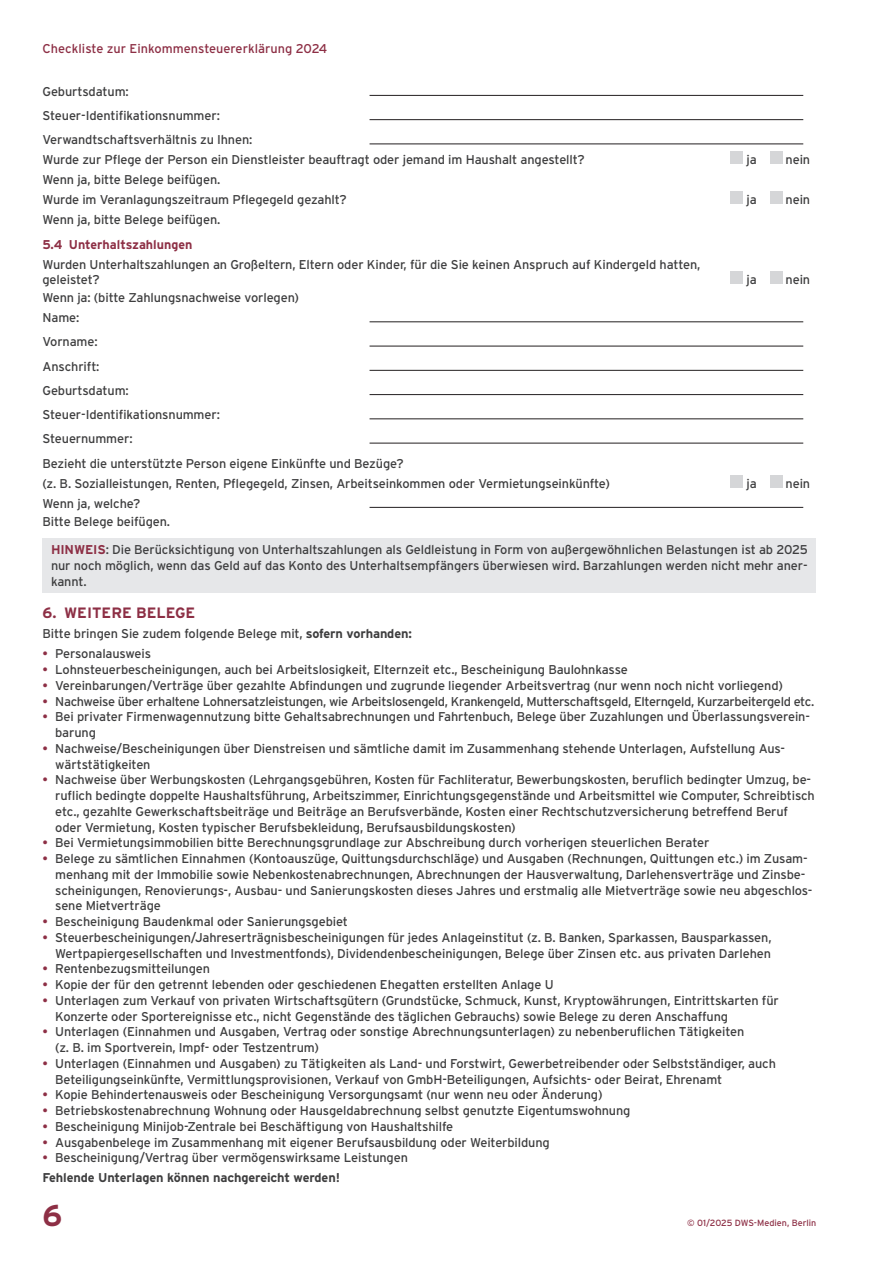
<style>
.page{position:relative;width:893px;height:1263px;background:#fff}
.page>*{position:absolute;margin:0;border:0;box-sizing:border-box;transform-origin:0 0}
.t1{font:700 30px "Interstate";color:#8d2f45}
.t2{font:700 15px "Interstate";color:#8d2f45}
.t3{font:12.75px/15.8px "Interstate";letter-spacing:-.01em;color:#3e3e3f}
.t4{font:12.75px "Interstate";letter-spacing:-.03em;color:#3e3e3f}
.t5{font:12.75px "Interstate";color:#8d2f45}
.t6{font:700 12.75px "Interstate";color:#8d2f45}
.t7{font:9px "Interstate";color:#8d2f45}
.s1{font-weight:700;color:#8d2f45}
.s2{font-weight:700}
.s3{color:#8d2f45}
</style>
<div class="page">
<hr style="left:370px;top:95px;width:433px;height:1px;background:#231f20">
<hr style="left:370px;top:119px;width:433px;height:1px;background:#231f20">
<hr style="left:370px;top:144px;width:433px;height:1px;background:#231f20">
<div style="left:730px;top:152px;width:13px;height:12px;background:#d5d6d8"></div>
<div style="left:770px;top:152px;width:12px;height:12px;background:#d5d6d8"></div>
<div style="left:730px;top:192px;width:13px;height:12px;background:#d5d6d8"></div>
<div style="left:770px;top:192px;width:12px;height:12px;background:#d5d6d8"></div>
<div style="left:730px;top:272px;width:13px;height:12px;background:#d5d6d8"></div>
<div style="left:770px;top:272px;width:12px;height:12px;background:#d5d6d8"></div>
<hr style="left:370px;top:321px;width:433px;height:1px;background:#231f20">
<hr style="left:370px;top:346px;width:433px;height:1px;background:#231f20">
<hr style="left:370px;top:370px;width:433px;height:1px;background:#231f20">
<hr style="left:370px;top:394px;width:433px;height:1px;background:#231f20">
<hr style="left:370px;top:418px;width:433px;height:1px;background:#231f20">
<hr style="left:370px;top:443px;width:433px;height:1px;background:#231f20">
<div style="left:730px;top:475px;width:13px;height:13px;background:#d5d6d8"></div>
<div style="left:770px;top:475px;width:12px;height:13px;background:#d5d6d8"></div>
<hr style="left:370px;top:507px;width:433px;height:1px;background:#231f20">
<div style="left:43px;top:537px;width:773px;height:55px;background:#e6e7e9"></div>
<p class="t5" style="left:43px;top:40px;width:286px">Checkliste zur Einkommensteuererklärung 2024</p>
<p class="t3" style="left:43px;top:79px;width:211px;line-height:24.3px">Geburtsdatum:<br>Steuer-Identifikationsnummer:<br>Verwandtschaftsverhältnis zu Ihnen:</p>
<p class="t3" style="left:43px;top:152px;width:544px">Wurde zur Pflege der Person ein Dienstleister beauftragt oder jemand im Haushalt angestellt?</p>
<p class="t3" style="left:746px;top:152px;width:12px">ja</p>
<p class="t3" style="left:786px;top:152px;width:26px">nein</p>
<p class="t3" style="left:43px;top:170px;width:306px;line-height:20px">Wenn ja, bitte Belege beifügen.<br>Wurde im Veranlagungszeitraum Pflegegeld gezahlt?</p>
<p class="t3" style="left:746px;top:192px;width:12px">ja</p>
<p class="t3" style="left:786px;top:192px;width:26px">nein</p>
<p class="t3" style="left:43px;top:212px;width:179px">Wenn ja, bitte Belege beifügen.</p>
<p class="t6" style="left:43px;top:236px;width:151px">5.4 Unterhaltszahlungen</p>
<p class="t3" style="left:43px;top:256px;width:659px">Wurden Unterhaltszahlungen an Großeltern, Eltern oder Kinder, für die Sie keinen Anspruch auf Kindergeld hatten, geleistet?</p>
<p class="t3" style="left:746px;top:272px;width:12px">ja</p>
<p class="t3" style="left:786px;top:272px;width:26px">nein</p>
<p class="t3" style="left:43px;top:288px;width:258px;line-height:20px">Wenn ja: (bitte Zahlungsnachweise vorlegen)<br>Name:</p>
<p class="t3" style="left:43px;top:330px;width:363px;line-height:24.3px">Vorname:<br>Anschrift:<br>Geburtsdatum:<br>Steuer-Identifikationsnummer:<br>Steuernummer:<br>Bezieht die unterstützte Person eigene Einkünfte und Bezüge?</p>
<p class="t3" style="left:43px;top:475px;width:569px">(z. B. Sozialleistungen, Renten, Pflegegeld, Zinsen, Arbeitseinkommen oder Vermietungseinkünfte)</p>
<p class="t3" style="left:746px;top:475px;width:12px">ja</p>
<p class="t3" style="left:786px;top:475px;width:26px">nein</p>
<p class="t3" style="left:43px;top:494px;width:129px;line-height:17.9px">Wenn ja, welche?<br>Bitte Belege beifügen.</p>
<p class="t3" style="left:51px;top:542px;width:758px;text-align:justify"><span class="s1">HINWEIS</span>: Die Berücksichtigung von Unterhaltszahlungen als Geldleistung in Form von außergewöhnlichen Belastungen ist ab 2025 nur noch möglich, wenn das Geld auf das Konto des Unterhaltsempfängers überwiesen wird. Barzahlungen werden nicht mehr aner&shy;kannt.</p>
<p class="t2" style="left:43px;top:604px;width:154px">6. WEITERE BELEGE</p>
<p class="t3" style="left:43px;top:626px;width:371px">Bitte bringen Sie zudem folgende Belege mit, <span class="s2">sofern vorhanden:</span></p>
<p class="t3" style="left:43px;top:646px;width:110px"><span class="s3">•</span> Personalausweis</p>
<p class="t3" style="left:43px;top:662px;width:587px"><span class="s3">•</span> Lohnsteuerbescheinigungen, auch bei Arbeitslosigkeit, Elternzeit etc., Bescheinigung Baulohnkasse</p>
<p class="t3" style="left:43px;top:677px;width:742px"><span class="s3">•</span> Vereinbarungen/Verträge über gezahlte Abfindungen und zugrunde liegender Arbeitsvertrag (nur wenn noch nicht vorliegend)</p>
<p class="t4" style="left:43px;top:693px;width:773px"><span class="s3">•</span> Nachweise über erhaltene Lohnersatzleistungen, wie Arbeitslosengeld, Krankengeld, Mutterschaftsgeld, Elterngeld, Kurzarbeitergeld etc.</p>
<p class="t3" style="left:55px;top:709px;width:756px;text-indent:-13px"><span class="s3">•</span> Bei privater Firmenwagennutzung bitte Gehaltsabrechnungen und Fahrtenbuch, Belege über Zuzahlungen und Überlassungsverein&shy;barung</p>
<p class="t3" style="left:55px;top:740px;width:731px;text-indent:-13px"><span class="s3">•</span> Nachweise/Bescheinigungen über Dienstreisen und sämtliche damit im Zusammenhang stehende Unterlagen, Aufstellung Aus&shy;wärtstätigkeiten</p>
<p class="t3" style="left:55px;top:772px;width:761px;text-indent:-13px"><span class="s3">•</span> Nachweise über Werbungskosten (Lehrgangsgebühren, Kosten für Fachliteratur, Bewerbungskosten, beruflich bedingter Umzug, be&shy;ruflich bedingte doppelte Haushaltsführung, Arbeitszimmer, Einrichtungsgegenstände und Arbeitsmittel wie Computer, Schreibtisch etc., gezahlte Gewerkschaftsbeiträge und Beiträge an Berufsverbände, Kosten einer Rechtschutzversicherung betreffend Beruf oder Vermietung, Kosten typischer Berufsbekleidung, Berufsausbildungskosten)</p>
<p class="t3" style="left:43px;top:835px;width:668px"><span class="s3">•</span> Bei Vermietungsimmobilien bitte Berechnungsgrundlage zur Abschreibung durch vorherigen steuerlichen Berater</p>
<p class="t3" style="left:55px;top:851px;width:759px;text-indent:-13px"><span class="s3">•</span> Belege zu sämtlichen Einnahmen (Kontoauszüge, Quittungsdurchschläge) und Ausgaben (Rechnungen, Quittungen etc.) im Zusam&shy;menhang mit der Immobilie sowie Nebenkostenabrechnungen, Abrechnungen der Hausverwaltung, Darlehensverträge und Zinsbe&shy;scheinigungen, Renovierungs-, Ausbau- und Sanierungskosten dieses Jahres und erstmalig alle Mietverträge sowie neu abgeschlos&shy;sene Mietverträge</p>
<p class="t3" style="left:43px;top:914px;width:307px"><span class="s3">•</span> Bescheinigung Baudenkmal oder Sanierungsgebiet</p>
<p class="t3" style="left:43px;top:929px;width:730px;text-align:right"><span class="s3">•</span> Steuerbescheinigungen/Jahreserträgnisbescheinigungen für jedes Anlageinstitut (z. B. Banken, Sparkassen, Bausparkassen,<br>Wertpapiergesellschaften und Investmentfonds), Dividendenbescheinigungen, Belege über Zinsen etc. aus privaten Darlehen</p>
<p class="t3" style="left:43px;top:961px;width:169px"><span class="s3">•</span> Rentenbezugsmitteilungen</p>
<p class="t3" style="left:43px;top:977px;width:513px"><span class="s3">•</span> Kopie der für den getrennt lebenden oder geschiedenen Ehegatten erstellten Anlage U</p>
<p class="t3" style="left:55px;top:992px;width:725px;text-indent:-13px"><span class="s3">•</span> Unterlagen zum Verkauf von privaten Wirtschaftsgütern (Grundstücke, Schmuck, Kunst, Kryptowährungen, Eintrittskarten für<br>Konzerte oder Sportereignisse etc., nicht Gegenstände des täglichen Gebrauchs) sowie Belege zu deren Anschaffung</p>
<p class="t3" style="left:55px;top:1024px;width:690px;text-indent:-13px"><span class="s3">•</span> Unterlagen (Einnahmen und Ausgaben, Vertrag oder sonstige Abrechnungsunterlagen) zu nebenberuflichen Tätigkeiten (z. B. im Sportverein, Impf- oder Testzentrum)</p>
<p class="t3" style="left:55px;top:1055px;width:722px;text-indent:-13px"><span class="s3">•</span> Unterlagen (Einnahmen und Ausgaben) zu Tätigkeiten als Land- und Forstwirt, Gewerbetreibender oder Selbstständiger, auch<br>Beteiligungseinkünfte, Vermittlungsprovisionen, Verkauf von GmbH-Beteiligungen, Aufsichts- oder Beirat, Ehrenamt</p>
<p class="t3" style="left:43px;top:1087px;width:561px"><span class="s3">•</span> Kopie Behindertenausweis oder Bescheinigung Versorgungsamt (nur wenn neu oder Änderung)</p>
<p class="t3" style="left:43px;top:1103px;width:589px"><span class="s3">•</span> Betriebskostenabrechnung Wohnung oder Hausgeldabrechnung selbst genutzte Eigentumswohnung</p>
<p class="t3" style="left:43px;top:1118px;width:412px"><span class="s3">•</span> Bescheinigung Minijob-Zentrale bei Beschäftigung von Haushaltshilfe</p>
<p class="t3" style="left:43px;top:1134px;width:509px"><span class="s3">•</span> Ausgabenbelege im Zusammenhang mit eigener Berufsausbildung oder Weiterbildung</p>
<p class="t3" style="left:43px;top:1148px;width:367px;line-height:20px"><span class="s3">•</span> Bescheinigung/Vertrag über vermögenswirksame Leistungen<br><span class="s2">Fehlende Unterlagen können nachgereicht werden!</span></p>
<h1 class="t1" style="left:43px;top:1197px;width:21px">6</h1>
<p class="t7" style="left:687px;top:1217px;width:131px">© 01/2025 DWS-Medien, Berlin</p>
</div>
